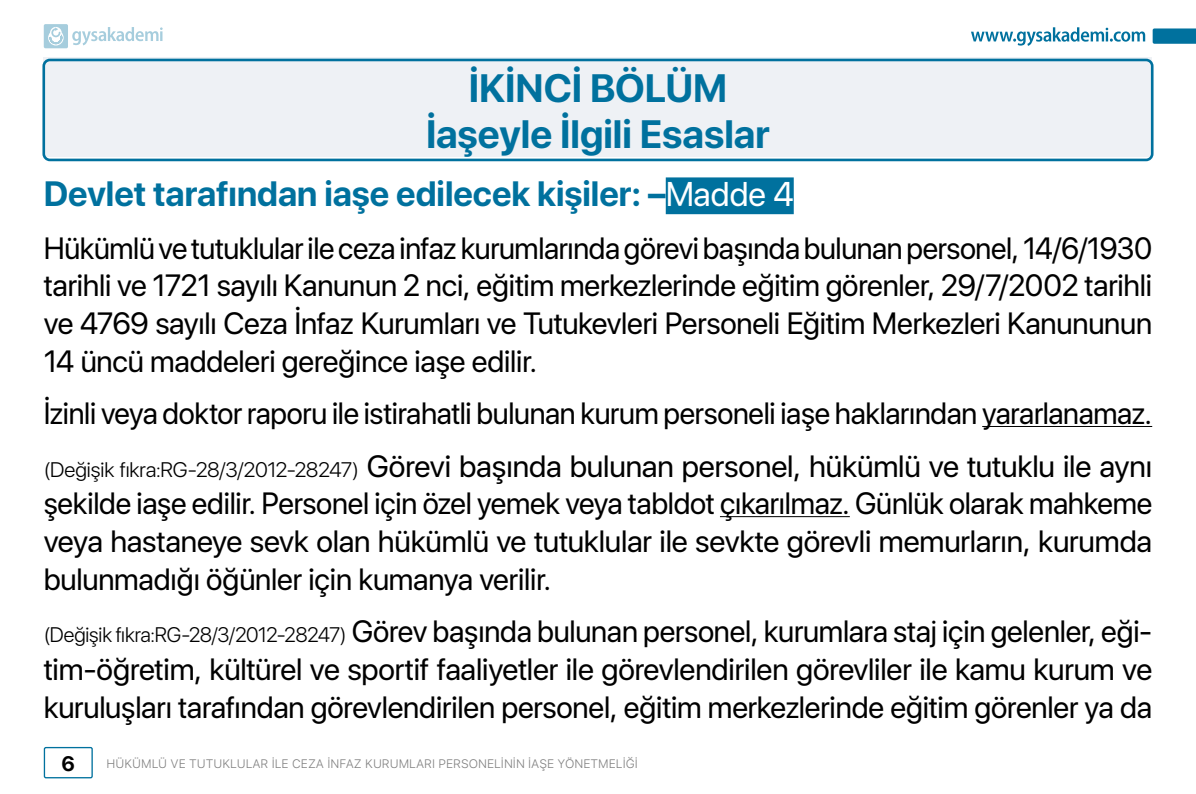
<style>
.page{position:relative;width:1196px;height:794px;background:#fff}
.page>*{position:absolute;margin:0;border:0;box-sizing:border-box;transform-origin:0 0}
.t1{font:700 39.38px/45.5px "SF Pro Display";color:#00719e;text-align:center}
.t2{font:700 35px "SF Pro Display";color:#00719e}
.t3{font:30.62px/37.6px "SF Pro Display";letter-spacing:-.005em;color:#000;text-align:justify}
.t4{font:700 20.82px "SF Pro Display";color:#000}
.t5{font:300 12.25px "SF Pro Text";color:#808080}
.s1{font-weight:400;font-size:34.12px;color:#fff}
.s2{font-weight:300;font-size:21px}
</style>
<div class="page">
<div style="left:44px;top:57px;width:1108px;height:100px;background:#eef1f5"></div>
<div style="left:42px;top:59px;width:1111px;height:102px;border:3px solid #00719e;border-radius:6px"></div>
<div style="left:665px;top:177px;width:128px;height:37px;background:#00719e"></div>
<hr style="left:982px;top:426px;width:170px;height:1px;background:#000">
<hr style="left:720px;top:516px;width:129px;height:1px;background:#000">
<div style="left:44px;top:747px;width:49px;height:31px;border:1px solid #00719e;border-radius:2px"></div>
<svg style="left:971px;top:27px;width:173px;height:19px"></svg>
<svg style="left:1152px;top:28px;width:43px;height:16px"></svg>
<svg style="left:44px;top:24px;width:119px;height:24px"></svg>
<p class="t1" style="left:426px;top:66px;width:345px">İKİNCİ BÖLÜM<br>İaşeyle İlgili Esaslar</p>
<p class="t2" style="left:44px;top:174px;width:751px">Devlet tarafından iaşe edilecek kişiler: –<span class="s1">Madde 4</span></p>
<p class="t3" style="left:44px;top:229px;width:1109px">Hükümlü ve tutuklular ile ceza infaz kurumlarında görevi başında bulunan personel, 14/6/1930 tarihli ve 1721 sayılı Kanunun 2 nci, eğitim merkezlerinde eğitim görenler, 29/7/2002 tarihli ve 4769 sayılı Ceza İnfaz Kurumları ve Tutukevleri Personeli Eğitim Merkezleri Kanununun 14 üncü maddeleri gereğince iaşe edilir.</p>
<p class="t3" style="left:44px;top:387px;width:1109px;line-height:52.5px">İzinli veya doktor raporu ile istirahatli bulunan kurum personeli iaşe haklarından yararlanamaz. <span class="s2">(Değişik fıkra:RG-28/3/2012-28247)</span> Görevi başında bulunan personel, hükümlü ve tutuklu ile aynı</p>
<p class="t3" style="left:44px;top:485px;width:1109px">şekilde iaşe edilir. Personel için özel yemek veya tabldot çıkarılmaz. Günlük olarak mahkeme veya hastaneye sevk olan hükümlü ve tutuklular ile sevkte görevli memurların, kurumda bulunmadığı öğünler için kumanya verilir.</p>
<p class="t3" style="left:44px;top:612px;width:1109px"><span class="s2">(Değişik fıkra:RG-28/3/2012-28247)</span> Görev başında bulunan personel, kurumlara staj için gelenler, eği&shy;tim-öğretim, kültürel ve sportif faaliyetler ile görevlendirilen görevliler ile kamu kurum ve kuruluşları tarafından görevlendirilen personel, eğitim merkezlerinde eğitim görenler ya da</p>
<p class="t4" style="left:62px;top:751px;width:15px">6</p>
<p class="t5" style="left:106px;top:755px;width:532px">HÜKÜMLÜ VE TUTUKLULAR İLE CEZA İNFAZ KURUMLARI PERSONELİNİN İAŞE YÖNETMELİĞİ</p>
</div>
